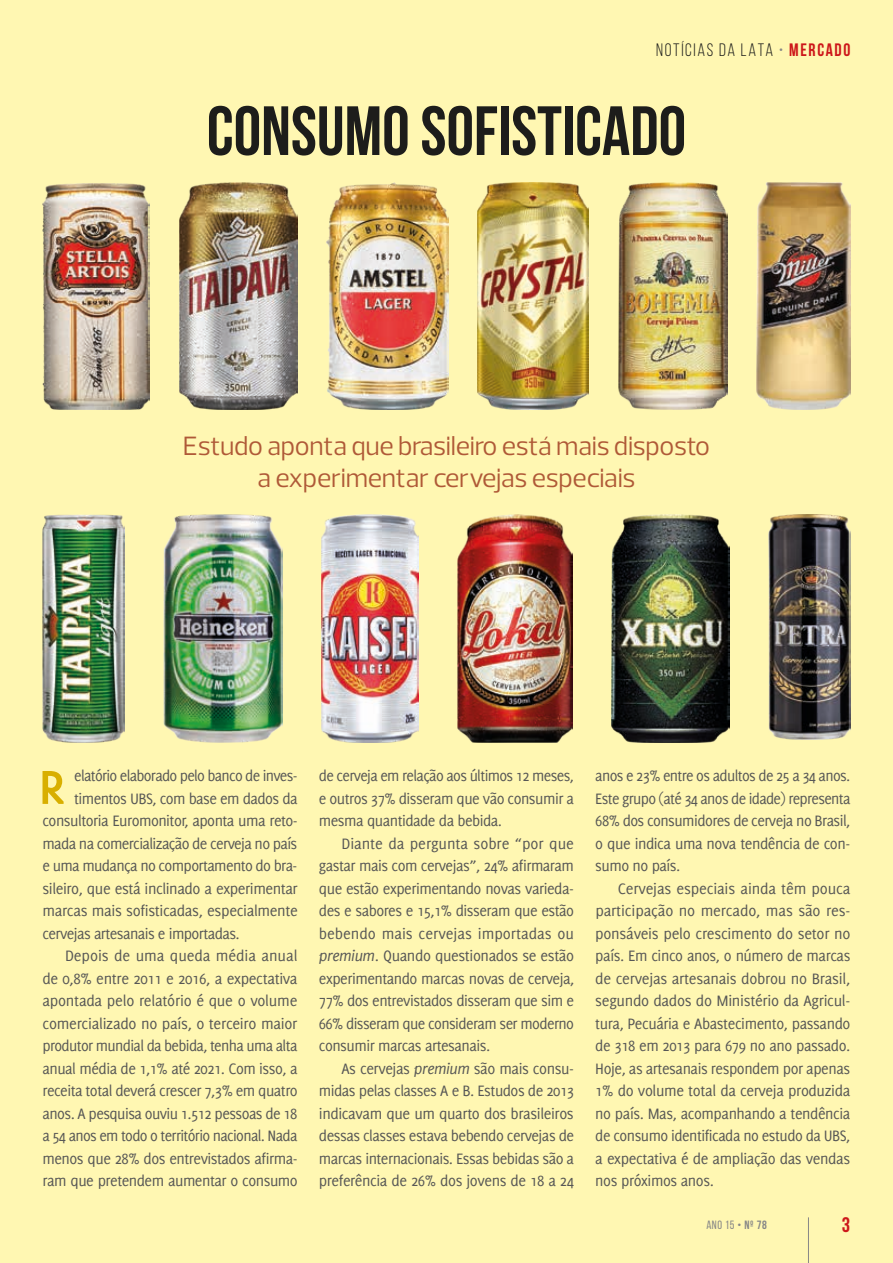
<style>
.page{position:relative;width:893px;height:1263px;background:#fff7b2}
.page>*{position:absolute;margin:0;border:0;box-sizing:border-box;transform-origin:0 0}
.t1{font:700 69.45px "Bebas Neue";color:#1d1d1b}
.t2{font:700 52.2px "Delicious";color:#d8af00}
.t3{font:27px/32.4px "Prelo";letter-spacing:-.01em;color:#af5937;text-align:center}
.t4{font:700 21px "Bebas Neue";color:#cd171a}
.t5{font:18px "Bebas Neue";letter-spacing:.095em;color:#1d1d1b}
.t6{font:16.5px/22.5px "Delicious";letter-spacing:-.03em;color:#575756;text-align:justify}
.t7{font:16.5px "Delicious";letter-spacing:-.005em;color:#575756}
.t8{font:12px "Bebas Neue";color:#878787}
.s1{color:#878787}
.s2{font-weight:700;color:#cd171a}
.s3{font-style:italic}
.s4{font-weight:700}
</style>
<div class="page">
<hr style="left:808px;top:1217px;width:1px;height:46px;background:#878787">
<img style="left:163px;top:514px;width:120px;height:228px">
<img style="left:322px;top:514px;width:96px;height:228px">
<img style="left:43px;top:514px;width:81px;height:228px">
<img style="left:769px;top:514px;width:81px;height:225px">
<img style="left:457px;top:514px;width:115px;height:228px">
<img style="left:611px;top:514px;width:119px;height:228px">
<img style="left:326px;top:182px;width:122px;height:228px">
<img style="left:478px;top:182px;width:111px;height:228px">
<img style="left:618px;top:182px;width:109px;height:228px">
<img style="left:757px;top:182px;width:93px;height:228px">
<img style="left:179px;top:182px;width:118px;height:228px">
<img style="left:43px;top:183px;width:107px;height:227px">
<p class="t5" style="left:656px;top:41px;width:196px">NOTÍCIAS DA LATA <span class="s1">•</span> <span class="s2">MERCADO</span></p>
<h1 class="t1" style="left:207px;top:93px;width:481px">CONSUMO SOFISTICADO</h1>
<h3 class="t3" style="left:183px;top:430px;width:529px">Estudo aponta que brasileiro está mais disposto a experimentar cervejas especiais</h3>
<h2 class="t2" style="left:39px;top:757px;width:27px">R</h2>
<p class="t6" style="left:74px;top:764px;width:225px">elatório elaborado pelo banco de inves-</p>
<p class="t6" style="left:74px;top:787px;width:225px">timentos UBS, com base em dados da</p>
<p class="t6" style="left:43px;top:809px;width:257px">consultoria Euromonitor, aponta uma reto-</p>
<p class="t6" style="left:43px;top:832px;width:256px">mada na comercialização de cerveja no país</p>
<p class="t6" style="left:43px;top:854px;width:256px">e uma mudança no comportamento do bra-</p>
<p class="t6" style="left:43px;top:877px;width:257px">sileiro, que está inclinado a experimentar</p>
<p class="t6" style="left:43px;top:899px;width:257px">marcas mais sofisticadas, especialmente</p>
<p class="t6" style="left:43px;top:922px;width:199px">cervejas artesanais e importadas.</p>
<p class="t7" style="left:65px;top:947px;width:234px">Depois de uma queda média anual</p>
<p class="t6" style="left:43px;top:967px;width:257px">de 0,8% entre 2011 e 2016, a expectativa</p>
<p class="t6" style="left:43px;top:989px;width:256px">apontada pelo relatório é que o volume</p>
<p class="t6" style="left:43px;top:1012px;width:256px">comercializado no país, o terceiro maior</p>
<p class="t6" style="left:43px;top:1034px;width:256px">produtor mundial da bebida, tenha uma alta</p>
<p class="t6" style="left:43px;top:1057px;width:257px">anual média de 1,1% até 2021. Com isso, a</p>
<p class="t6" style="left:43px;top:1079px;width:257px">receita total deverá crescer 7,3% em quatro</p>
<p class="t6" style="left:43px;top:1102px;width:256px">anos. A pesquisa ouviu 1.512 pessoas de 18</p>
<p class="t6" style="left:43px;top:1124px;width:256px">a 54 anos em todo o território nacional. Nada</p>
<p class="t6" style="left:43px;top:1147px;width:257px">menos que 28% dos entrevistados afirma-</p>
<p class="t6" style="left:43px;top:1169px;width:257px">ram que pretendem aumentar o consumo</p>
<p class="t6" style="left:319px;top:764px;width:257px">de cerveja em relação aos últimos 12 meses, e outros 37% disseram que vão consumir a mesma quantidade da bebida.</p>
<p class="t6" style="left:319px;top:832px;width:257px;text-indent:22px">Diante da pergunta sobre “por que gastar mais com cervejas”, 24% afirmaram que estão experimentando novas varieda&shy;des e sabores e 15,1% disseram que estão bebendo mais cervejas importadas ou <span class="s3">premium</span>. Quando questionados se estão experimentando marcas novas de cerveja, 77% dos entrevistados disseram que sim e 66% disseram que consideram ser moderno consumir marcas artesanais.</p>
<p class="t6" style="left:319px;top:1057px;width:257px;text-indent:22px">As cervejas <span class="s3">premium</span> são mais consu&shy;midas pelas classes A e B. Estudos de 2013 indicavam que um quarto dos brasileiros dessas classes estava bebendo cervejas de marcas internacionais. Essas bebidas são a preferência de 26% dos jovens de 18 a 24</p>
<p class="t6" style="left:595px;top:764px;width:257px">anos e 23% entre os adultos de 25 a 34 anos.<br>Este grupo (até 34 anos de idade) representa 68% dos consumidores de cerveja no Brasil, o que indica uma nova tendência de con&shy;sumo no país.</p>
<p class="t6" style="left:595px;top:877px;width:257px;text-indent:22px">Cervejas especiais ainda têm pouca participação no mercado, mas são res&shy;ponsáveis pelo crescimento do setor no país. Em cinco anos, o número de marcas de cervejas artesanais dobrou no Brasil, segundo dados do Ministério da Agricul&shy;tura, Pecuária e Abastecimento, passando de 318 em 2013 para 679 no ano passado.<br>Hoje, as artesanais respondem por apenas 1% do volume total da cerveja produzida no país. Mas, acompanhando a tendência de consumo identificada no estudo da UBS, a expectativa é de ampliação das vendas nos próximos anos.</p>
<p class="t8" style="left:706px;top:1218px;width:62px">Ano 15 • <span class="s4">Nº 78</span></p>
<p class="t4" style="left:842px;top:1213px;width:10px">3</p>
</div>
